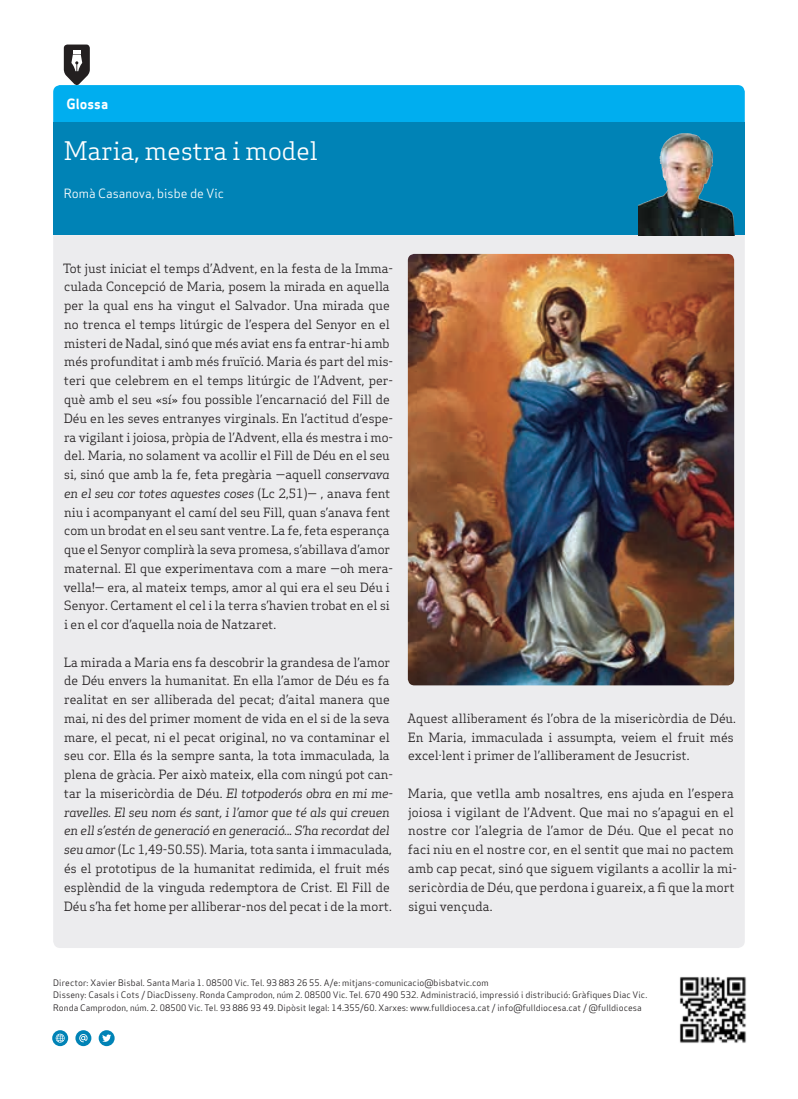
<style>
.page{position:relative;width:798px;height:1099px;background:#fff}
.page>*{position:absolute;margin:0;border:0;box-sizing:border-box;transform-origin:0 0}
.Subtitol_Secció{font:25px "Apex Serif";color:#fff}
.Titular_Secció_Petit{font:13.75px "Apex Sans Bold T";color:#fff}
.Text_General{font:12.5px/18.8px "Apex Serif";color:#231f20}
.Titulars{font:12.5px "Apex Sans Book T";color:#fff}
.Titulars-2{font:8.75px/12.5px "Apex Sans Book T";letter-spacing:.01em;color:#231f20}
.s1{font-style:italic}
</style>
<div class="page">
<img style="left:679px;top:977px;width:67px;height:66px">
<svg style="left:52px;top:1030px;width:16px;height:16px"></svg>
<svg style="left:56px;top:1033px;width:9px;height:9px"></svg>
<svg style="left:75px;top:1030px;width:16px;height:16px"></svg>
<svg style="left:79px;top:1033px;width:9px;height:9px"></svg>
<svg style="left:99px;top:1030px;width:16px;height:16px"></svg>
<svg style="left:102px;top:1034px;width:9px;height:8px"></svg>
<div style="left:53px;top:123px;width:691px;height:112px;background:#0083b6"></div>
<svg style="left:53px;top:45px;width:691px;height:78px"></svg>
<div style="left:53px;top:235px;width:691px;height:713px;background:#ececee"></div>
<img style="left:638px;top:133px;width:95px;height:102px">
<img style="left:407px;top:254px;width:326px;height:431px">
<p class="Titular_Secció_Petit" style="left:67px;top:95px;width:43px">Glossa</p>
<p class="Subtitol_Secció" style="left:64px;top:135px;width:255px">Maria, mestra i model</p>
<p class="Titulars" style="left:64px;top:185px;width:162px">Romà Casanova, bisbe de Vic</p>
<p class="Text_General" style="left:63px;top:258px;width:331px">Tot just iniciat el temps d’Advent, en la festa de la Imma&shy;culada Concepció de Maria, posem la mirada en aquella per la qual ens ha vingut el Salvador. Una mirada que no trenca el temps litúrgic de l’espera del Senyor en el misteri de Nadal, sinó que més aviat ens fa entrar-hi amb més profunditat i amb més fruïció. Maria és part del mis&shy;teri que celebrem en el temps litúrgic de l’Advent, per&shy;què amb el seu «sí» fou possible l’encarnació del Fill de Déu en les seves entranyes virginals. En l’actitud d’espe&shy;ra vigilant i joiosa, pròpia de l’Advent, ella és mestra i mo&shy;del. Maria, no solament va acollir el Fill de Déu en el seu si, sinó que amb la fe, feta pregària —aquell <span class="s1">conservava en el seu cor totes aquestes coses</span> (Lc 2,51)— , anava fent niu i acompanyant el camí del seu Fill, quan s’anava fent com un brodat en el seu sant ventre. La fe, feta esperança que el Senyor complirà la seva promesa, s’abillava d’amor maternal. El que experimentava com a mare —oh mera&shy;vella!— era, al mateix temps, amor al qui era el seu Déu i Senyor. Certament el cel i la terra s’havien trobat en el si i en el cor d’aquella noia de Natzaret.</p>
<p class="Text_General" style="left:64px;top:652px;width:330px">La mirada a Maria ens fa descobrir la grandesa de l’amor de Déu envers la humanitat. En ella l’amor de Déu es fa realitat en ser alliberada del pecat; d’aital manera que mai, ni des del primer moment de vida en el si de la seva mare, el pecat, ni el pecat original, no va contaminar el seu cor. Ella és la sempre santa, la tota immaculada, la plena de gràcia. Per això mateix, ella com ningú pot can&shy;tar la misericòrdia de Déu. <span class="s1">El totpoderós obra en mi me&shy;ravelles. El seu nom és sant, i l’amor que té als qui creuen en ell s’estén de generació en generació... S’ha recordat del seu amor</span> (Lc 1,49-50.55). Maria, tota santa i immaculada, és el prototipus de la humanitat redimida, el fruit més esplèndid de la vinguda redemptora de Crist. El Fill de Déu s’ha fet home per alliberar-nos del pecat i de la mort.</p>
<p class="Text_General" style="left:407px;top:708px;width:330px">Aquest alliberament és l’obra de la misericòrdia de Déu.<br>En Maria, immaculada i assumpta, veiem el fruit més excel·lent i primer de l’alliberament de Jesucrist.</p>
<p class="Text_General" style="left:408px;top:783px;width:331px">Maria, que vetlla amb nosaltres, ens ajuda en l’espera joiosa i vigilant de l’Advent. Que mai no s’apagui en el nostre cor l’alegria de l’amor de Déu. Que el pecat no faci niu en el nostre cor, en el sentit que mai no pactem amb cap pecat, sinó que siguem vigilants a acollir la mi&shy;sericòrdia de Déu, que perdona i guareix, a fi que la mort sigui vençuda.</p>
<p class="Titulars-2" style="left:53px;top:976px;width:437px">Director: Xavier Bisbal. Santa Maria 1. 08500 Vic. Tel. 93 883 26 55. A/e: mitjans-comunicacio@bisbatvic.com</p>
<p class="Titulars-2" style="left:53px;top:988px;width:595px">Disseny: Casals i Cots / DiacDisseny. Ronda Camprodon, núm 2. 08500 Vic. Tel. 670 490 532. Administració, impressió i distribució: Gràfiques Diac Vic.<br>Ronda Camprodon, núm. 2. 08500 Vic. Tel. 93 886 93 49. Dipòsit legal: 14.355/60. Xarxes: www.fulldiocesa.cat / info@fulldiocesa.cat / @fulldiocesa</p>
</div>
